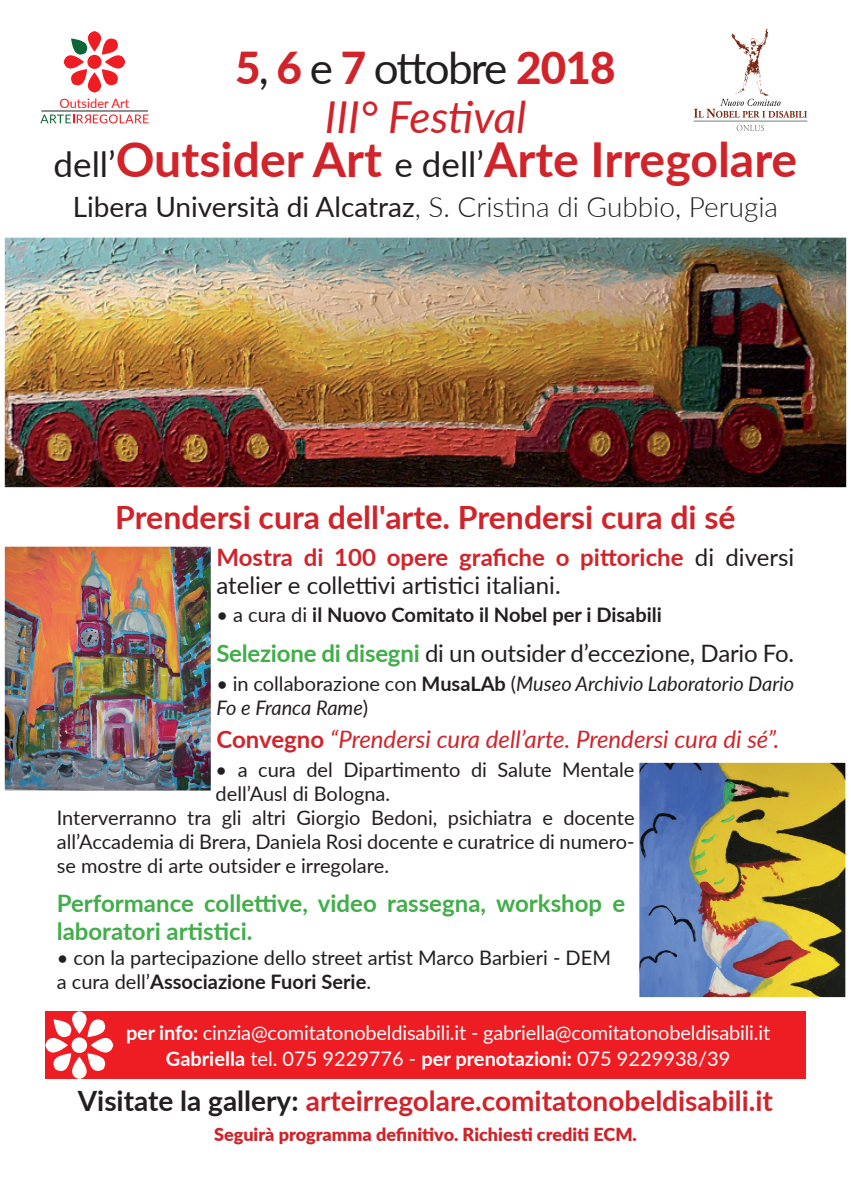
<style>
.page{position:relative;width:851px;height:1191px;background:#fff}
.page>*{position:absolute;margin:0;border:0;box-sizing:border-box;transform-origin:0 0}
.t1{font:700 48.2px "Lato";color:#d1232a}
.t2{font:44px "Lato";letter-spacing:-.045em;color:#231f20}
.t3{font:italic 44px "Lato";color:#d1232a}
.t4{font:700 32px "Lato";color:#d1232a}
.t5{font:700 28px "Lato";color:#d1232a}
.t6{font:300 28px "Lato";color:#231f20}
.t7{font:24px/28px "Lato";letter-spacing:-.01em;color:#231f20}
.t8{font:700 24px/28px "Lato";color:#40ae49}
.t9{font:italic 24px "Lato";color:#d1232a}
.t10{font:20px/24px "Lato";color:#231f20}
.t11{font:20px/26px "Lato";letter-spacing:-.01em;color:#fff;text-align:center}
.t12{font:italic 20px/24px "Lato";color:#231f20}
.t13{font:700 20px "Lato";color:#231f20}
.t14{font:900 18px "Lato";color:#d1232a}
.t15{font:13px "Lato";color:#ee1d23}
.s1{font-weight:800;color:#d1232a}
.s2{font-weight:400;font-size:35px;color:#231f20}
.s3{font-weight:400}
.s4{font-weight:700;color:#d1232a}
.s5{font-weight:700;color:#40ae49}
.s6{font-style:normal}
.s7{font-weight:700;font-style:normal}
.s8{font-weight:700}
.s9{color:#231f20}
</style>
<div class="page">
<img style="left:6px;top:239px;width:838px;height:247px">
<div style="left:0;top:233px;width:850px;height:259px;border:5px solid #fff"></div>
<img style="left:6px;top:548px;width:203px;height:241px">
<div style="left:0;top:542px;width:215px;height:253px;border:5px solid #fff"></div>
<img style="left:640px;top:764px;width:204px;height:232px">
<div style="left:634px;top:758px;width:216px;height:244px;border:5px solid #fff"></div>
<div style="left:45px;top:1011px;width:760px;height:67px;background:#ee1d23"></div>
<svg style="left:45px;top:1011px;width:68px;height:68px"></svg>
<svg style="left:694px;top:99px;width:112px;height:19px"></svg>
<svg style="left:736px;top:125px;width:28px;height:6px"></svg>
<hr style="left:693px;top:121px;width:114px;height:1px;background:#7c7d82">
<img style="left:731px;top:29px;width:38px;height:67px">
<svg style="left:64px;top:31px;width:61px;height:62px"></svg>
<svg style="left:40px;top:114px;width:108px;height:9px"></svg>
<hr style="left:41px;top:111px;width:107px;height:1px;background:#231f20">
<p class="t15" style="left:59px;top:94px;width:72px">Outsider Art</p>
<h2 class="t2" style="left:235px;top:36px;width:382px"><span class="s1">5</span>, <span class="s1">6</span> e <span class="s1">7</span> ottobre <span class="s1">2018</span></h2>
<h2 class="t3" style="left:324px;top:85px;width:203px">III° Festival</h2>
<h1 class="t1" style="left:54px;top:124px;width:745px"><span class="s2">dell’</span>Outsider Art <span class="s2">e dell’</span>Arte Irregolare</h1>
<h3 class="t6" style="left:73px;top:188px;width:707px"><span class="s3">Libera Università di Alcatraz</span>, S. Cristina di Gubbio, Perugia</h3>
<h3 class="t4" style="left:115px;top:494px;width:621px">Prendersi cura dell'arte. Prendersi cura di sé</h3>
<p class="t7" style="left:216px;top:542px;width:579px"><span class="s4">Mostra di 100 opere grafiche o pittoriche</span> di diversi atelier e collettivi artistici italiani.</p>
<p class="t13" style="left:216px;top:600px;width:447px"><span class="s3">• a cura di</span> il Nuovo Comitato il Nobel per i Disabili</p>
<p class="t7" style="left:216px;top:638px;width:579px"><span class="s5">Selezione di disegni</span> di un outsider d’eccezione, Dario Fo.</p>
<p class="t12" style="left:216px;top:670px;width:579px"><span class="s6">• in collaborazione con</span> <span class="s7">MusaLAb</span> <span class="s6">(</span>Museo Archivio Laboratorio Dario<br>Fo e Franca Rame<span class="s6">)</span></p>
<p class="t9" style="left:216px;top:722px;width:564px"><span class="s7">Convegno</span> “Prendersi cura dell’arte. Prendersi cura di sé”.</p>
<p class="t10" style="left:215px;top:757px;width:420px">• a cura del Dipartimento di Salute Mentale</p>
<p class="t10" style="left:215px;top:781px;width:176px">dell’Ausl di Bologna.</p>
<p class="t10" style="left:57px;top:805px;width:579px">Interverranno tra gli altri Giorgio Bedoni, psichiatra e docente</p>
<p class="t10" style="left:57px;top:829px;width:579px">all’Accademia di Brera, Daniela Rosi docente e curatrice di numero-</p>
<p class="t10" style="left:57px;top:853px;width:334px">se mostre di arte outsider e irregolare.</p>
<p class="t8" style="left:57px;top:887px;width:570px">Performance collettive, video rassegna, workshop e laboratori artistici.</p>
<p class="t10" style="left:57px;top:944px;width:555px">• con la partecipazione dello street artist Marco Barbieri - DEM a cura dell’<span class="s8">Associazione Fuori Serie</span>.</p>
<p class="t11" style="left:126px;top:1019px;width:645px"><span class="s8">per info:</span> cinzia@comitatonobeldisabili.it - gabriella@comitatonobeldisabili.it<br><span class="s8">Gabriella</span> tel. 075 9229776 - <span class="s8">per prenotazioni:</span> 075 9229938/39</p>
<h3 class="t5" style="left:78px;top:1080px;width:696px"><span class="s9">Visitate la gallery:</span> arteirregolare.comitatonobeldisabili.it</h3>
<p class="t14" style="left:214px;top:1120px;width:424px">Seguirà programma definitivo. Richiesti crediti ECM.</p>
</div>
